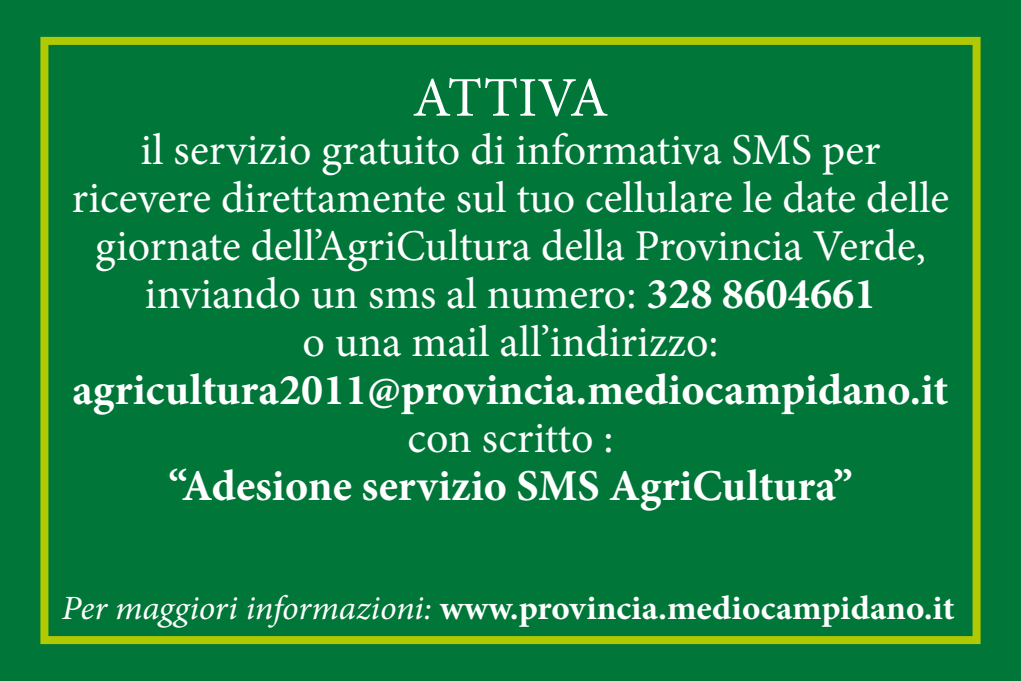
<style>
.page{position:relative;width:1021px;height:681px;background:#fff}
.page>*{position:absolute;margin:0;border:0;box-sizing:border-box;transform-origin:0 0}
.t1{font:56px "Minion Pro";color:#fff}
.t2{font:44px/48px "Minion Pro";color:#fff;text-align:center}
.t3{font:700 44px "Minion Pro";color:#fff}
.t4{font:700 34px "Minion Pro";color:#fff}
.s1{font-weight:700}
.s2{font-weight:400;font-style:italic}
</style>
<div class="page">
<div style="left:0;top:0;width:1020px;height:680px;background:#007738"></div>
<div style="left:40px;top:37px;width:940px;height:606px;border:8px solid #b1c903"></div>
<p class="t1" style="left:412px;top:60px;width:197px">ATTIVA</p>
<p class="t2" style="left:72px;top:126px;width:879px">il servizio gratuito di informativa SMS per ricevere direttamente sul tuo cellulare le date delle giornate dell’AgriCultura della Provincia Verde, inviando un sms al numero: <span class="s1">328 8604661</span></p>
<p class="t2" style="left:302px;top:318px;width:417px">o una mail all’indirizzo:</p>
<p class="t3" style="left:72px;top:359px;width:877px">agricultura2011@provincia.mediocampidano.it</p>
<p class="t2" style="left:407px;top:414px;width:208px">con scritto :</p>
<p class="t3" style="left:168px;top:455px;width:685px">“Adesione servizio SMS AgriCultura”</p>
<p class="t4" style="left:62px;top:583px;width:894px"><span class="s2">Per maggiori informazioni:</span> www.provincia.mediocampidano.it</p>
</div>
